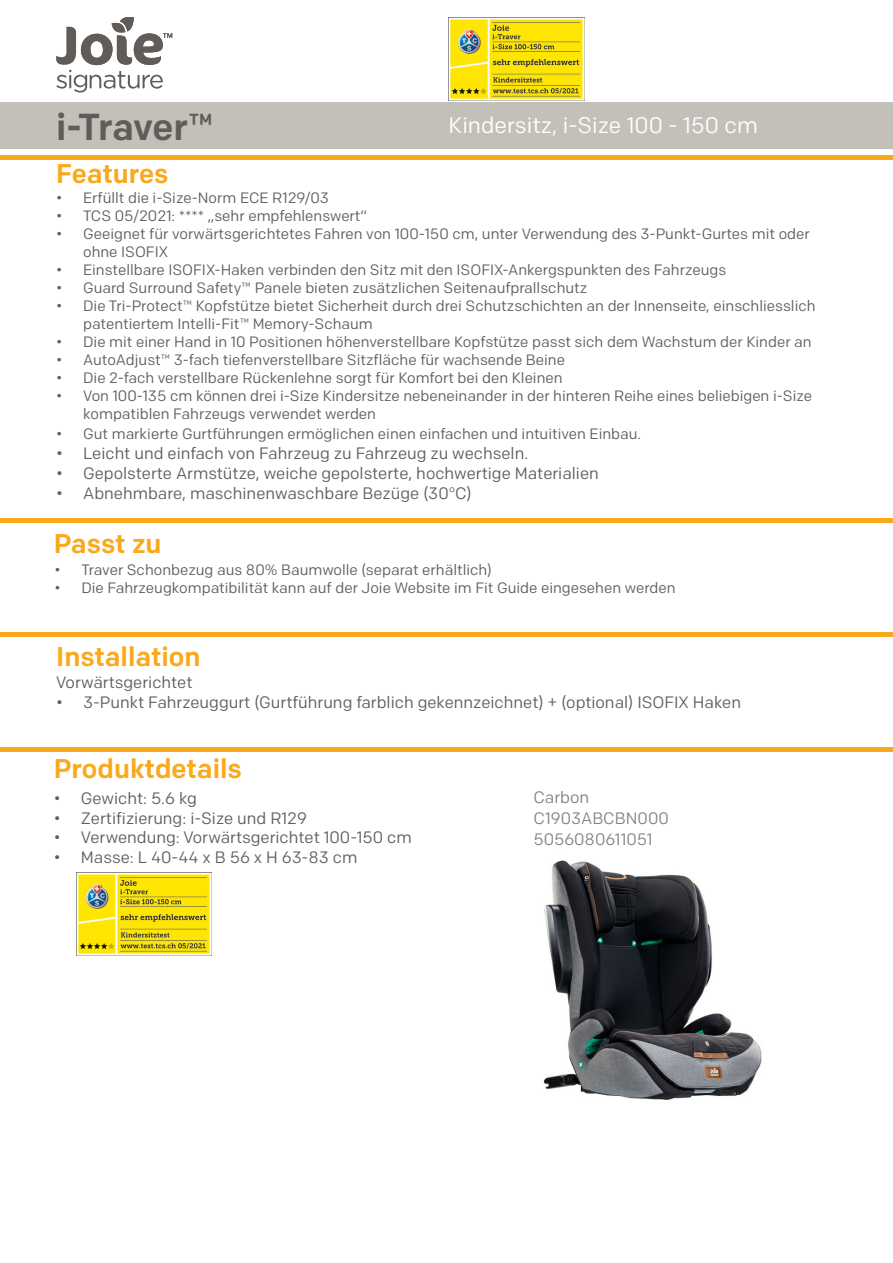
<style>
.page{position:relative;width:893px;height:1263px;background:#fff}
.page>*{position:absolute;margin:0;border:0;box-sizing:border-box;transform-origin:0 0}
.t1{font:500 37.5px "Colfax";letter-spacing:-.01em;color:#615c59}
.t2{font:500 27px "Colfax";color:#f9a91b}
.t3{font:22.5px "Colfax";color:#fff}
.t4{font:16.5px "Colfax";color:#615c59}
.t5{font:16.5px/20.7px "Colfax";color:#808285}
.t6{font:15px/18px "Colfax";color:#615c59}
</style>
<div class="page">
<svg style="left:56px;top:17px;width:116px;height:76px"></svg>
<div style="left:0;top:102px;width:893px;height:47px;background:#c2c0b9"></div>
<hr style="left:0;top:156px;width:893px;height:4px;background:#f9a91b">
<hr style="left:0;top:747px;width:893px;height:4px;background:#f9a91b">
<hr style="left:0;top:518px;width:893px;height:4px;background:#f9a91b">
<img style="left:449px;top:17px;width:135px;height:82px">
<img style="left:76px;top:873px;width:136px;height:83px">
<hr style="left:0;top:632px;width:893px;height:4px;background:#f9a91b">
<img style="left:543px;top:860px;width:219px;height:240px">
<p class="t1" style="left:56px;top:104px;width:158px">i-Traver™</p>
<p class="t3" style="left:449px;top:111px;width:311px">Kindersitz, i-Size 100 - 150 cm</p>
<p class="t2" style="left:56px;top:157px;width:114px">Features</p>
<p class="t6" style="left:56px;top:189px;width:274px">• Erfüllt die i-Size-Norm ECE R129/03</p>
<p class="t6" style="left:56px;top:207px;width:312px">• TCS 05/2021: **** „sehr empfehlenswert“</p>
<p class="t6" style="left:83px;top:225px;width:728px;text-indent:-27px">• Geeignet für vorwärtsgerichtetes Fahren von 100-150 cm, unter Verwendung des 3-Punkt-Gurtes mit oder ohne ISOFIX</p>
<p class="t6" style="left:56px;top:261px;width:672px">• Einstellbare ISOFIX-Haken verbinden den Sitz mit den ISOFIX-Ankergspunkten des Fahrzeugs</p>
<p class="t6" style="left:56px;top:279px;width:533px">• Guard Surround Safety™ Panele bieten zusätzlichen Seitenaufprallschutz</p>
<p class="t6" style="left:83px;top:297px;width:734px;text-indent:-27px">• Die Tri-Protect™ Kopfstütze bietet Sicherheit durch drei Schutzschichten an der Innenseite, einschliesslich patentiertem Intelli-Fit™ Memory-Schaum</p>
<p class="t6" style="left:56px;top:333px;width:757px">• Die mit einer Hand in 10 Positionen höhenverstellbare Kopfstütze passt sich dem Wachstum der Kinder an</p>
<p class="t6" style="left:56px;top:351px;width:510px">• AutoAdjust™ 3-fach tiefenverstellbare Sitzfläche für wachsende Beine</p>
<p class="t6" style="left:56px;top:369px;width:508px">• Die 2-fach verstellbare Rückenlehne sorgt für Komfort bei den Kleinen</p>
<p class="t6" style="left:83px;top:387px;width:730px;text-indent:-27px">• Von 100-135 cm können drei i-Size Kindersitze nebeneinander in der hinteren Reihe eines beliebigen i-Size kompatiblen Fahrzeugs verwendet werden</p>
<p class="t6" style="left:56px;top:425px;width:586px">• Gut markierte Gurtführungen ermöglichen einen einfachen und intuitiven Einbau.</p>
<p class="t4" style="left:56px;top:443px;width:474px">• Leicht und einfach von Fahrzeug zu Fahrzeug zu wechseln.</p>
<p class="t4" style="left:56px;top:463px;width:544px">• Gepolsterte Armstütze, weiche gepolsterte, hochwertige Materialien</p>
<p class="t4" style="left:56px;top:483px;width:417px">• Abnehmbare, maschinenwaschbare Bezüge (30°C)</p>
<p class="t2" style="left:54px;top:526px;width:109px">Passt zu</p>
<p class="t6" style="left:54px;top:561px;width:439px">• Traver Schonbezug aus 80% Baumwolle (separat erhältlich)</p>
<p class="t6" style="left:54px;top:579px;width:623px">• Die Fahrzeugkompatibilität kann auf der Joie Website im Fit Guide eingesehen werden</p>
<p class="t2" style="left:56px;top:640px;width:146px">Installation</p>
<p class="t4" style="left:56px;top:672px;width:138px">Vorwärtsgerichtet</p>
<p class="t4" style="left:56px;top:692px;width:686px">• 3-Punkt Fahrzeuggurt (Gurtführung farblich gekennzeichnet) + (optional) ISOFIX Haken</p>
<p class="t2" style="left:54px;top:752px;width:190px">Produktdetails</p>
<p class="t4" style="left:54px;top:788px;width:145px">• Gewicht: 5.6 kg</p>
<p class="t4" style="left:54px;top:808px;width:255px">• Zertifizierung: i-Size und R129</p>
<p class="t4" style="left:54px;top:827px;width:359px">• Verwendung: Vorwärtsgerichtet 100-150 cm</p>
<p class="t4" style="left:54px;top:847px;width:305px">• Masse: L 40-44 x B 56 x H 63-83 cm</p>
<p class="t5" style="left:533px;top:787px;width:137px">Carbon<br>C1903ABCBN000<br>5056080611051</p>
</div>
